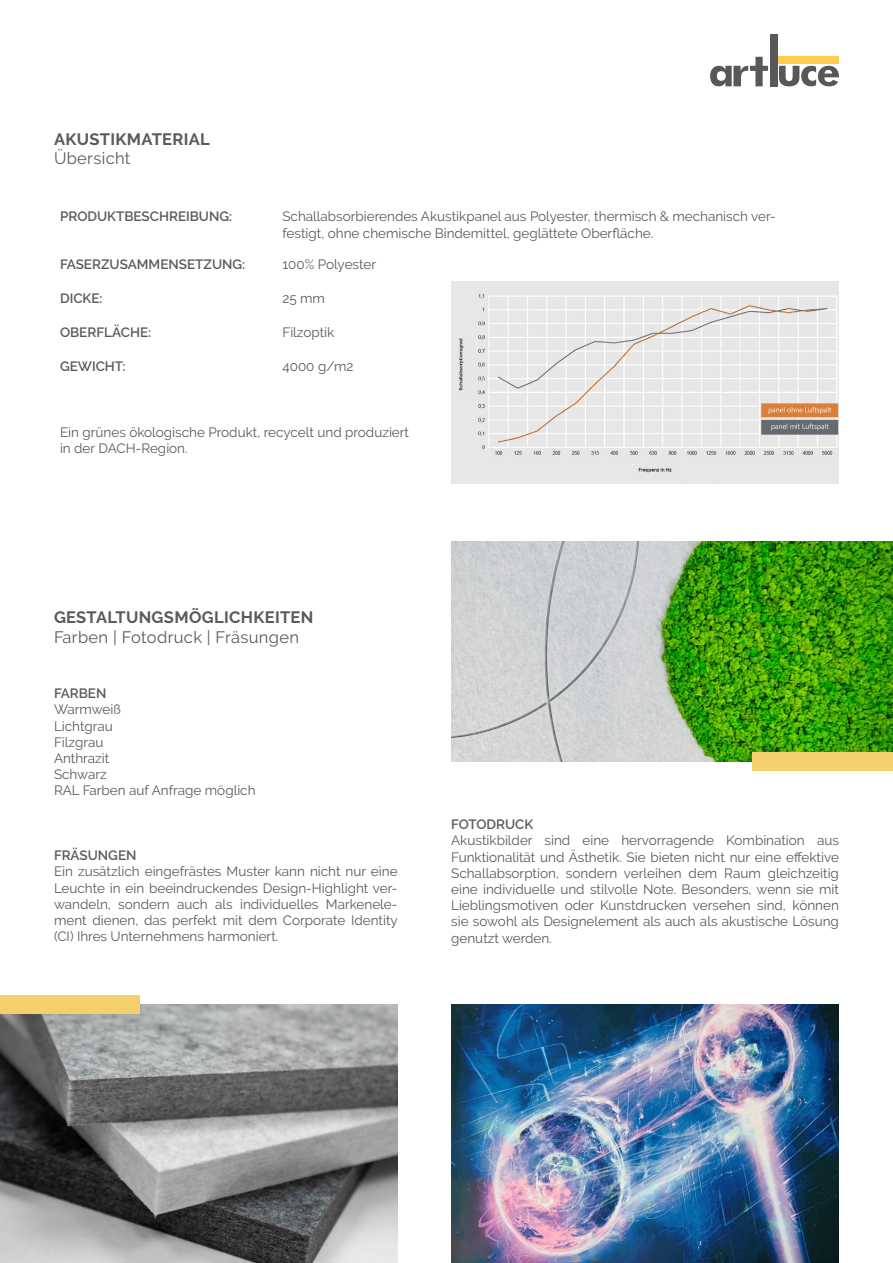
<style>
.page{position:relative;width:893px;height:1263px;background:#fff}
.page>*{position:absolute;margin:0;border:0;box-sizing:border-box;transform-origin:0 0}
.Titel_-_Datenblatt{font:700 16.5px "Raleway";letter-spacing:.02em;color:#5a5a5a}
.Titel_-_Datenblatt-2{font:16.5px "Raleway";letter-spacing:.02em;color:#5a5a5a}
.t1{font:13.5px/16.2px "Raleway";color:#5a5a5a;text-align:justify}
.t2{font:600 13.5px "Raleway";color:#5a5a5a}
</style>
<div class="page">
<svg style="left:710px;top:57px;width:58px;height:29px"></svg>
<div style="left:770px;top:34px;width:7px;height:52px;background:#57585a"></div>
<svg style="left:779px;top:66px;width:60px;height:20px"></svg>
<div style="left:779px;top:57px;width:60px;height:7px;background:#fecc4e"></div>
<img style="left:451px;top:282px;width:388px;height:201px">
<img style="left:0;top:1004px;width:398px;height:259px">
<img style="left:451px;top:1004px;width:388px;height:259px">
<img style="left:451px;top:541px;width:442px;height:220px">
<div style="left:752px;top:752px;width:141px;height:19px;background:#f3d06b"></div>
<div style="left:0;top:995px;width:139px;height:19px;background:#f3d06b"></div>
<p class="Titel_-_Datenblatt" style="left:54px;top:130px;width:157px">AKUSTIKMATERIAL</p>
<p class="Titel_-_Datenblatt-2" style="left:54px;top:149px;width:78px">Übersicht</p>
<p class="t2" style="left:60px;top:209px;width:174px">PRODUKTBESCHREIBUNG:</p>
<p class="t1" style="left:282px;top:208px;width:495px">Schallabsorbierendes Akustikpanel aus Polyester, thermisch &amp; mechanisch ver&shy;festigt, ohne chemische Bindemittel, geglättete Oberfläche.</p>
<p class="t2" style="left:60px;top:256px;width:187px">FASERZUSAMMENSETZUNG:</p>
<p class="t1" style="left:282px;top:256px;width:95px">100% Polyester</p>
<p class="t2" style="left:60px;top:290px;width:44px">DICKE:</p>
<p class="t1" style="left:282px;top:290px;width:44px">25 mm</p>
<p class="t2" style="left:60px;top:324px;width:93px">OBERFLÄCHE:</p>
<p class="t1" style="left:282px;top:324px;width:53px">Filzoptik</p>
<p class="t2" style="left:60px;top:358px;width:67px">GEWICHT:</p>
<p class="t1" style="left:282px;top:358px;width:73px">4000 g/m2</p>
<p class="t1" style="left:60px;top:424px;width:351px">Ein grünes ökologische Produkt, recycelt und produziert</p>
<p class="t1" style="left:60px;top:440px;width:129px">in der DACH-Region.</p>
<p class="Titel_-_Datenblatt" style="left:54px;top:608px;width:261px">GESTALTUNGSMÖGLICHKEITEN</p>
<p class="Titel_-_Datenblatt-2" style="left:54px;top:627px;width:246px">Farben | Fotodruck | Fräsungen</p>
<p class="t2" style="left:54px;top:686px;width:54px">FARBEN</p>
<p class="t1" style="left:54px;top:701px;width:68px">Warmweiß</p>
<p class="t1" style="left:54px;top:718px;width:60px">Lichtgrau</p>
<p class="t1" style="left:54px;top:734px;width:51px">Filzgrau</p>
<p class="t1" style="left:54px;top:750px;width:57px">Anthrazit</p>
<p class="t1" style="left:54px;top:766px;width:54px">Schwarz</p>
<p class="t1" style="left:54px;top:782px;width:203px">RAL Farben auf Anfrage möglich</p>
<p class="t2" style="left:54px;top:848px;width:84px">FRÄSUNGEN</p>
<p class="t1" style="left:54px;top:863px;width:345px">Ein zusätzlich eingefrästes Muster kann nicht nur eine Leuchte in ein beeindruckendes Design-Highlight ver&shy;wandeln, sondern auch als individuelles Markenele&shy;ment dienen, das perfekt mit dem Corporate Identity (CI) Ihres Unternehmens harmoniert.</p>
<p class="t2" style="left:451px;top:817px;width:84px">FOTODRUCK</p>
<p class="t1" style="left:451px;top:832px;width:389px">Akustikbilder sind eine hervorragende Kombination aus Funktionalität und Ästhetik. Sie bieten nicht nur eine effektive Schallabsorption, sondern verleihen dem Raum gleichzeitig eine individuelle und stilvolle Note. Besonders, wenn sie mit Lieblingsmotiven oder Kunstdrucken versehen sind, können sie sowohl als Designelement als auch als akustische Lösung genutzt werden.</p>
</div>
